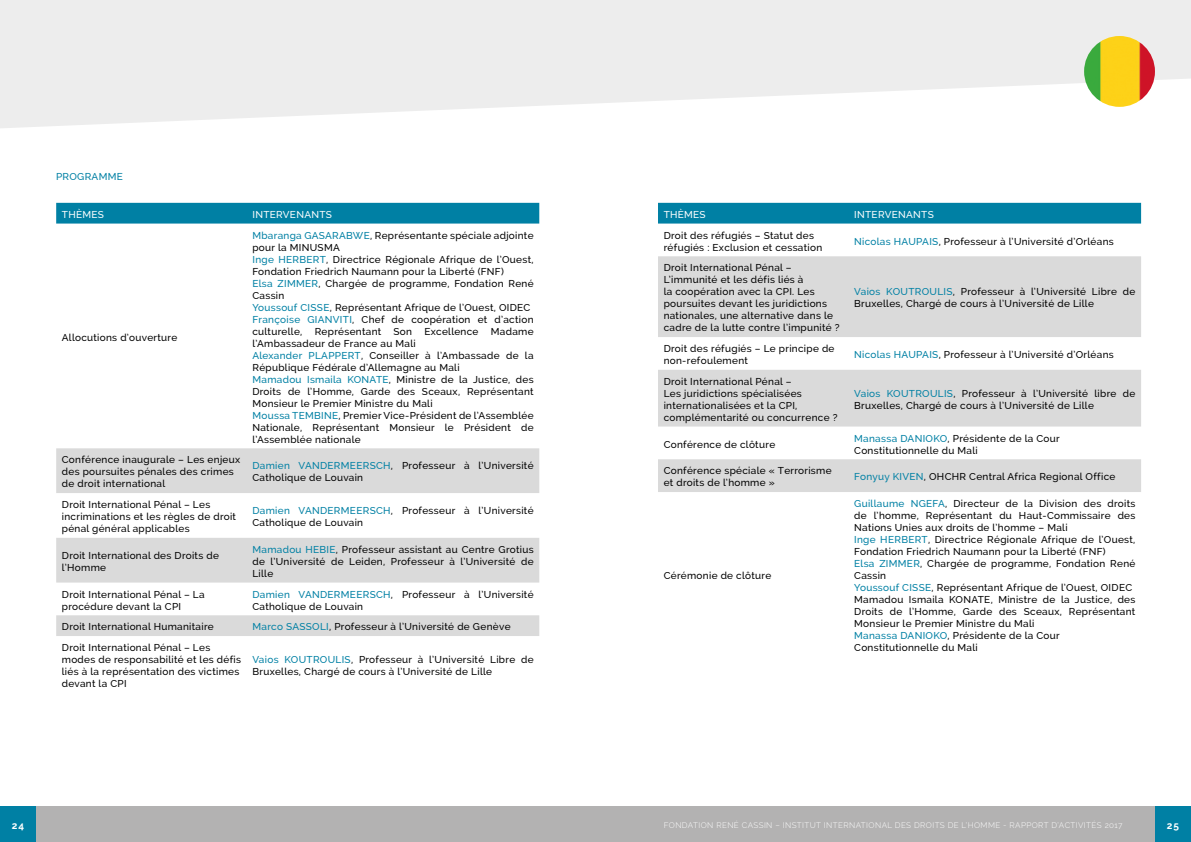
<style>
.page{position:relative;width:1191px;height:842px;background:#fff}
.page>*{position:absolute;margin:0;border:0;box-sizing:border-box;transform-origin:0 0}
.t1{font:500 10px/12px "Raleway";letter-spacing:.03em;color:#000}
.t2{font:500 10px "Raleway";letter-spacing:.03em;color:#fff}
.t3{font:500 10px "Raleway";letter-spacing:.03em;color:#0080a4}
.t4{font:700 10px "Raleway";color:#fff}
.t5{font:300 8px "Raleway";letter-spacing:.05em;color:#fff}
.s1{color:#0080a4}
</style>
<div class="page">
<div style="left:581px;top:806px;width:610px;height:36px;background:#b3b2b2"></div>
<div style="left:1155px;top:806px;width:36px;height:36px;background:#0080a4"></div>
<div style="left:0;top:806px;width:609px;height:36px;background:#b3b2b2"></div>
<div style="left:0;top:806px;width:36px;height:36px;background:#0080a4"></div>
<svg style="left:0;top:0;width:1191px;height:128px;fill:#ededed"></svg>
<div style="left:56px;top:203px;width:483px;height:21px;background:#0080a4"></div>
<svg style="left:56px;top:448px;width:483px;height:188px;fill:#dadada"></svg>
<div style="left:658px;top:203px;width:483px;height:21px;background:#0080a4"></div>
<svg style="left:658px;top:256px;width:483px;height:236px;fill:#dadada"></svg>
<img style="left:1084px;top:36px;width:71px;height:71px;border-radius:35px">
<p class="t3" style="left:56px;top:170px;width:68px">PROGRAMME</p>
<p class="t2" style="left:62px;top:209px;width:44px">THÈMES</p>
<p class="t2" style="left:252px;top:209px;width:81px">INTERVENANTS</p>
<p class="t1" style="left:62px;top:331px;width:117px">Allocutions d’ouverture</p>
<p class="t1" style="left:252px;top:229px;width:283px"><span class="s1">Mbaranga GASARABWE</span>, Représentante spéciale adjointe pour la MINUSMA<br><span class="s1">Inge HERBERT</span>, Directrice Régionale Afrique de l’Ouest, Fondation Friedrich Naumann pour la Liberté (FNF)<br><span class="s1">Elsa ZIMMER</span>, Chargée de programme, Fondation René Cassin<br><span class="s1">Youssouf CISSE</span>, Représentant Afrique de l’Ouest, OIDEC <span class="s1">Françoise GIANVITI</span>, Chef de coopération et d’action culturelle, Représentant Son Excellence Madame l’Ambassadeur de France au Mali<br><span class="s1">Alexander PLAPPERT</span>, Conseiller à l’Ambassade de la République Fédérale d’Allemagne au Mali<br><span class="s1">Mamadou Ismaila KONATE</span>, Ministre de la Justice, des Droits de l’Homme, Garde des Sceaux, Représentant Monsieur le Premier Ministre du Mali<br><span class="s1">Moussa TEMBINE</span>, Premier Vice-Président de l’Assemblée Nationale, Représentant Monsieur le Président de l’Assemblée nationale</p>
<p class="t1" style="left:62px;top:454px;width:180px">Conférence inaugurale – Les enjeux des poursuites pénales des crimes de droit international</p>
<p class="t1" style="left:252px;top:460px;width:283px"><span class="s1">Damien VANDERMEERSCH</span>, Professeur à l’Université<br>Catholique de Louvain</p>
<p class="t1" style="left:62px;top:499px;width:176px">Droit International Pénal – Les incriminations et les règles de droit pénal général applicables</p>
<p class="t1" style="left:252px;top:505px;width:283px"><span class="s1">Damien VANDERMEERSCH</span>, Professeur à l’Université<br>Catholique de Louvain</p>
<p class="t1" style="left:62px;top:549px;width:158px">Droit International des Droits de l’Homme</p>
<p class="t1" style="left:252px;top:543px;width:283px;text-align:justify"><span class="s1">Mamadou HEBIE</span>, Professeur assistant au Centre Grotius de l’Université de Leiden, Professeur à l’Université de Lille</p>
<p class="t1" style="left:62px;top:588px;width:144px">Droit International Pénal – La procédure devant la CPI</p>
<p class="t1" style="left:252px;top:588px;width:283px"><span class="s1">Damien VANDERMEERSCH</span>, Professeur à l’Université<br>Catholique de Louvain</p>
<p class="t1" style="left:62px;top:621px;width:153px">Droit International Humanitaire</p>
<p class="t1" style="left:252px;top:621px;width:260px"><span class="s1">Marco SASSOLI</span>, Professeur à l’Université de Genève</p>
<p class="t1" style="left:62px;top:642px;width:181px">Droit International Pénal – Les modes de responsabilité et les défis liés à la représentation des victimes devant la CPI</p>
<p class="t1" style="left:252px;top:654px;width:283px"><span class="s1">Vaios KOUTROULIS</span>, Professeur à l’Université Libre de<br>Bruxelles, Chargé de cours à l’Université de Lille</p>
<p class="t2" style="left:663px;top:209px;width:44px">THÈMES</p>
<p class="t2" style="left:854px;top:209px;width:81px">INTERVENANTS</p>
<p class="t1" style="left:663px;top:229px;width:160px">Droit des réfugiés – Statut des réfugiés : Exclusion et cessation</p>
<p class="t1" style="left:854px;top:235px;width:261px"><span class="s1">Nicolas HAUPAIS</span>, Professeur à l’Université d’Orléans</p>
<p class="t1" style="left:663px;top:262px;width:178px">Droit International Pénal – L’immunité et les défis liés à<br>la coopération avec la CPI. Les poursuites devant les juridictions nationales, une alternative dans le cadre de la lutte contre l’impunité ?</p>
<p class="t1" style="left:854px;top:286px;width:283px"><span class="s1">Vaios KOUTROULIS</span>, Professeur à l’Université Libre de<br>Bruxelles, Chargé de cours à l’Université de Lille</p>
<p class="t1" style="left:663px;top:343px;width:172px">Droit des réfugiés – Le principe de non-refoulement</p>
<p class="t1" style="left:854px;top:349px;width:261px"><span class="s1">Nicolas HAUPAIS</span>, Professeur à l’Université d’Orléans</p>
<p class="t1" style="left:663px;top:375px;width:175px">Droit International Pénal –<br>Les juridictions spécialisées internationalisées et la CPI, complémentarité ou concurrence ?</p>
<p class="t1" style="left:854px;top:387px;width:283px"><span class="s1">Vaios KOUTROULIS</span>, Professeur à l’Université libre de<br>Bruxelles, Chargé de cours à l’Université de Lille</p>
<p class="t1" style="left:663px;top:438px;width:113px">Conférence de clôture</p>
<p class="t1" style="left:854px;top:432px;width:207px"><span class="s1">Manassa DANIOKO</span>, Présidente de la Cour<br>Constitutionnelle du Mali</p>
<p class="t1" style="left:663px;top:465px;width:169px">Conférence spéciale « Terrorisme et droits de l’homme »</p>
<p class="t1" style="left:854px;top:471px;width:263px"><span class="s1">Fonyuy KIVEN</span>, OHCHR Central Africa Regional Office</p>
<p class="t1" style="left:663px;top:570px;width:109px">Cérémonie de clôture</p>
<p class="t1" style="left:854px;top:498px;width:283px"><span class="s1">Guillaume NGEFA</span>, Directeur de la Division des droits de l’homme, Représentant du Haut-Commissaire des Nations Unies aux droits de l’homme – Mali<br><span class="s1">Inge HERBERT</span>, Directrice Régionale Afrique de l’Ouest, Fondation Friedrich Naumann pour la Liberté (FNF)<br><span class="s1">Elsa ZIMMER</span>, Chargée de programme, Fondation René Cassin<br><span class="s1">Youssouf CISSE</span>, Représentant Afrique de l’Ouest, OIDEC Mamadou Ismaila KONATE, Ministre de la Justice, des Droits de l’Homme, Garde des Sceaux, Représentant Monsieur le Premier Ministre du Mali<br><span class="s1">Manassa DANIOKO</span>, Présidente de la Cour Constitutionnelle du Mali</p>
<p class="t4" style="left:12px;top:819px;width:14px">24</p>
<p class="t5" style="left:664px;top:820px;width:460px">FONDATION RENÉ CASSIN – INSTITUT INTERNATIONAL DES DROITS DE L’HOMME - RAPPORT D’ACTIVITÉS 2017</p>
<p class="t4" style="left:1166px;top:819px;width:14px">25</p>
</div>
